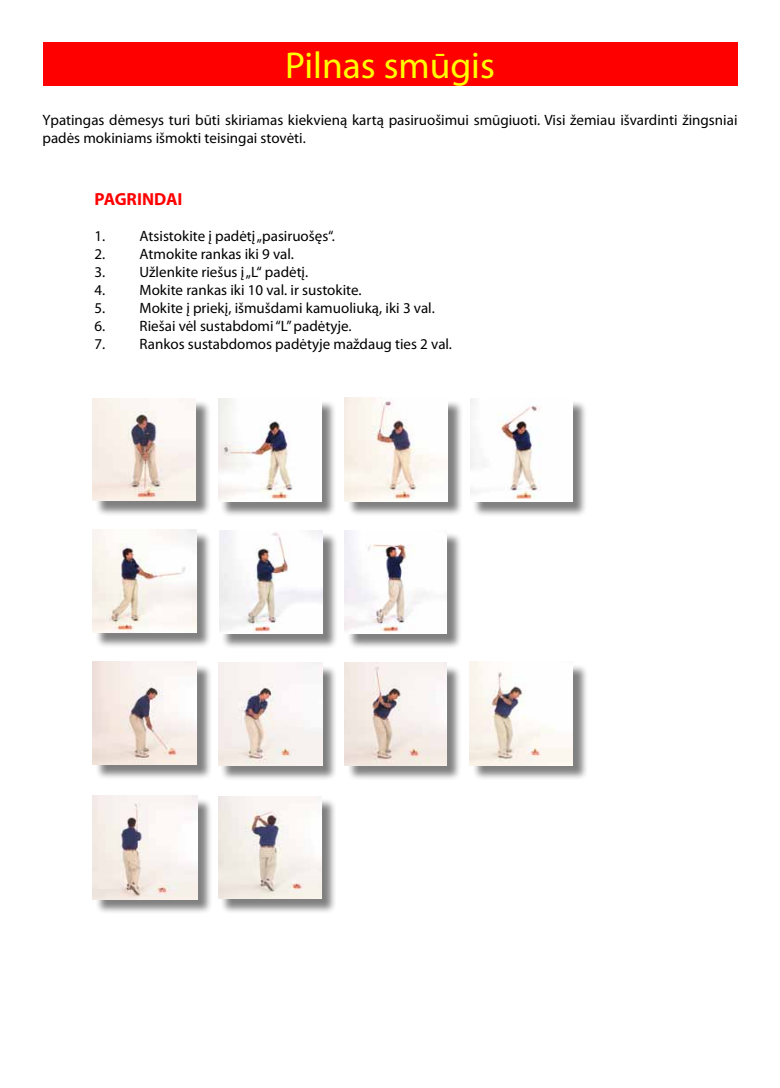
<style>
.page{position:relative;width:780px;height:1088px;background:#fff}
.page>*{position:absolute;margin:0;border:0;box-sizing:border-box;transform-origin:0 0}
.t1{font:37.5px "Myriad Pro";color:#ff0}
.t2{font:700 17.5px "Myriad Pro";color:#f00}
.t3{font:15px/18px "Myriad Pro";color:#000}
</style>
<div class="page">
<div style="left:220px;top:400px;width:117px;height:117px;background:#000;opacity:.5"></div>
<img style="left:218px;top:398px;width:103px;height:104px">
<div style="left:347px;top:399px;width:116px;height:118px;background:#000;opacity:.5"></div>
<img style="left:345px;top:397px;width:102px;height:104px">
<div style="left:472px;top:400px;width:115px;height:117px;background:#000;opacity:.5"></div>
<img style="left:470px;top:398px;width:102px;height:104px">
<div style="left:94px;top:531px;width:118px;height:117px;background:#000;opacity:.5"></div>
<img style="left:92px;top:529px;width:104px;height:104px">
<div style="left:221px;top:532px;width:117px;height:117px;background:#000;opacity:.5"></div>
<img style="left:219px;top:530px;width:103px;height:104px">
<div style="left:346px;top:532px;width:116px;height:117px;background:#000;opacity:.5"></div>
<img style="left:345px;top:530px;width:101px;height:104px">
<div style="left:94px;top:664px;width:119px;height:116px;background:#000;opacity:.5"></div>
<img style="left:92px;top:662px;width:105px;height:103px">
<div style="left:220px;top:664px;width:118px;height:117px;background:#000;opacity:.5"></div>
<img style="left:218px;top:662px;width:104px;height:104px">
<div style="left:346px;top:664px;width:116px;height:117px;background:#000;opacity:.5"></div>
<img style="left:344px;top:662px;width:102px;height:103px">
<div style="left:471px;top:663px;width:117px;height:118px;background:#000;opacity:.5"></div>
<img style="left:470px;top:661px;width:102px;height:104px">
<div style="left:94px;top:797px;width:119px;height:117px;background:#000;opacity:.5"></div>
<img style="left:92px;top:795px;width:105px;height:104px">
<div style="left:220px;top:798px;width:117px;height:116px;background:#000;opacity:.5"></div>
<img style="left:218px;top:796px;width:103px;height:102px">
<div style="left:43px;top:43px;width:694px;height:43px;background:#f00"></div>
<div style="left:94px;top:400px;width:117px;height:116px;background:#000;opacity:.5"></div>
<img style="left:92px;top:398px;width:104px;height:103px">
<h1 class="t1" style="left:285px;top:43px;width:211px">Pilnas smūgis</h1>
<p class="t3" style="left:43px;top:111px;width:696px">Ypatingas dėmesys turi būti skiriamas kiekvieną kartą pasiruošimui smūgiuoti. Visi žemiau išvardinti žingsniai padės mokiniams išmokti teisingai stovėti.</p>
<p class="t2" style="left:94px;top:187px;width:89px">PAGRINDAI</p>
<p class="t3" style="left:94px;top:226px;width:242px">1. Atsistokite į padėtį „pasiruošęs“.</p>
<p class="t3" style="left:94px;top:244px;width:201px">2. Atmokite rankas iki 9 val.</p>
<p class="t3" style="left:94px;top:262px;width:215px">3. Užlenkite riešus į „L“ padėtį.</p>
<p class="t3" style="left:94px;top:280px;width:268px">4. Mokite rankas iki 10 val. ir sustokite.</p>
<p class="t3" style="left:94px;top:298px;width:342px">5. Mokite į priekį, išmušdami kamuoliuką, iki 3 val.</p>
<p class="t3" style="left:94px;top:316px;width:258px">6. Riešai vėl sustabdomi “L” padėtyje.</p>
<p class="t3" style="left:94px;top:334px;width:359px">7. Rankos sustabdomos padėtyje maždaug ties 2 val.</p>
</div>
